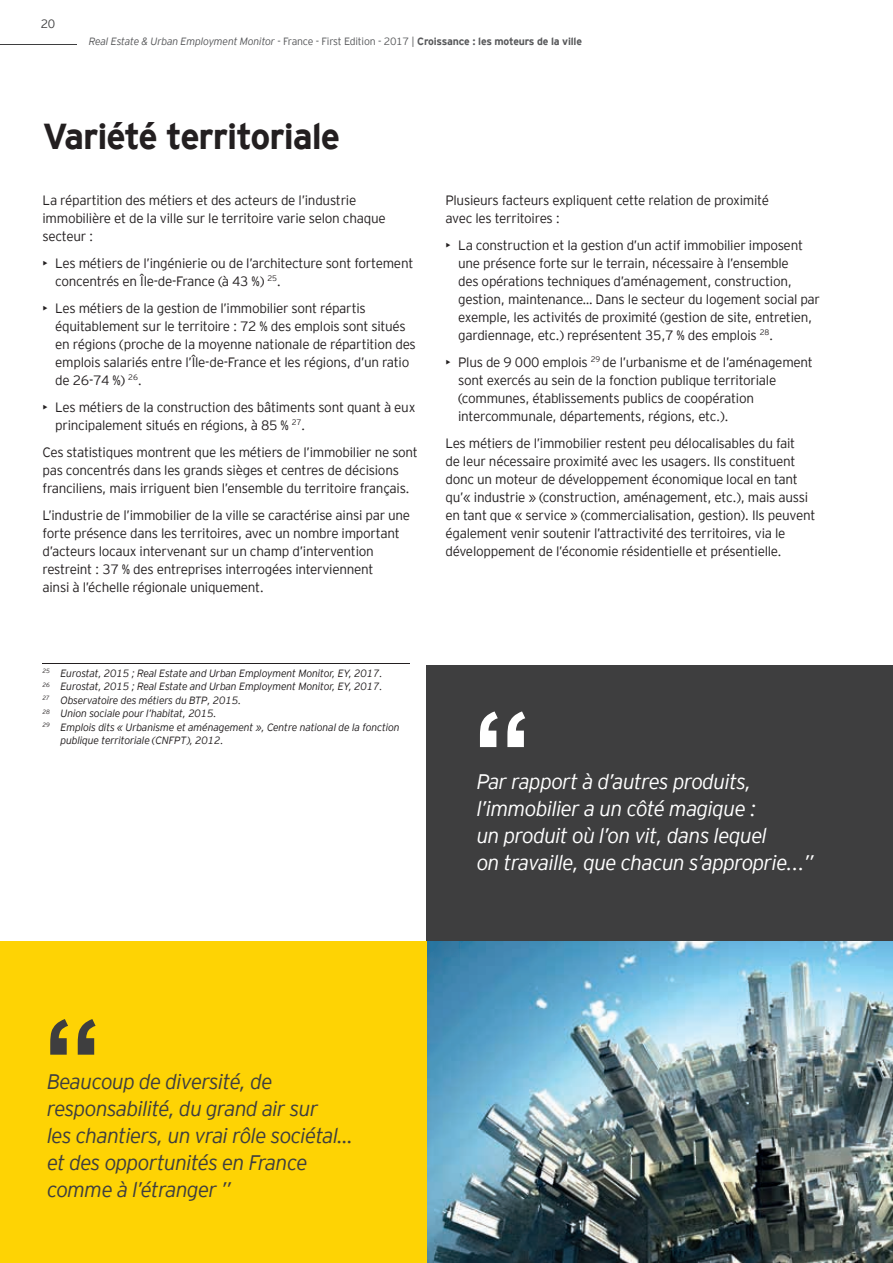
<style>
.page{position:relative;width:893px;height:1263px;background:#fff}
.page>*{position:absolute;margin:0;border:0;box-sizing:border-box;transform-origin:0 0}
.t1{font:700 120px "Arial";color:#3e3e3f}
.t2{font:700 120px "Arial";color:#fff}
.t3{font:700 36px "EY Interstate";letter-spacing:-.03em;color:#231f20}
.t4{font:italic 300 21px/27px "EY Interstate";letter-spacing:-.03em;color:#3e3e3f}
.t5{font:italic 300 21px/27px "EY Interstate";letter-spacing:-.03em;color:#fff}
.t6{font:300 13.5px/18px "EY Interstate";letter-spacing:-.02em;color:#231f20}
.t7{font:300 12px "EY Interstate";color:#3e3e3f}
.t8{font:italic 300 10.5px "EY Interstate";letter-spacing:-.02em;color:#231f20}
.t9{font:italic 300 10.5px "EY Interstate";letter-spacing:-.02em;color:#57585a}
.s1{font-style:normal}
.s2{font-weight:700;font-style:normal}
</style>
<div class="page">
<hr style="left:0;top:44px;width:77px;height:1px;background:#3e3e3f">
<div style="left:426px;top:665px;width:467px;height:374px;background:#3e3e3f"></div>
<img style="left:426px;top:942px;width:467px;height:321px">
<hr style="left:43px;top:664px;width:367px;height:1px;background:#231f20">
<div style="left:0;top:942px;width:426px;height:321px;background:#fed304"></div>
<p class="t7" style="left:41px;top:15px;width:16px">20</p>
<p class="t9" style="left:89px;top:34px;width:495px">Real Estate &amp; Urban Employment Monitor <span class="s1">- France - First Edition - 2017 |</span> <span class="s2">Croissance : les moteurs de la ville</span></p>
<h2 class="t3" style="left:43px;top:110px;width:299px">Variété territoriale</h2>
<p class="t6" style="left:43px;top:190px;width:345px">La répartition des métiers et des acteurs de l’industrie immobilière et de la ville sur le territoire varie selon chaque secteur :</p>
<p class="t6" style="left:55px;top:253px;width:360px;text-indent:-13px">• Les métiers de l’ingénierie ou de l’architecture sont fortement concentrés en Île-de-France (à 43 %) <sup>25</sup>.</p>
<p class="t6" style="left:55px;top:298px;width:362px;text-indent:-13px">• Les métiers de la gestion de l’immobilier sont répartis équitablement sur le territoire : 72 % des emplois sont situés en régions (proche de la moyenne nationale de répartition des emplois salariés entre l’Île-de-France et les régions, d’un ratio de 26-74 %) <sup>26</sup>.</p>
<p class="t6" style="left:55px;top:397px;width:362px;text-indent:-13px">• Les métiers de la construction des bâtiments sont quant à eux principalement situés en régions, à 85 % <sup>27</sup>.</p>
<p class="t6" style="left:43px;top:442px;width:377px">Ces statistiques montrent que les métiers de l’immobilier ne sont pas concentrés dans les grands sièges et centres de décisions franciliens, mais irriguent bien l’ensemble du territoire français.</p>
<p class="t6" style="left:43px;top:505px;width:369px">L’industrie de l’immobilier de la ville se caractérise ainsi par une forte présence dans les territoires, avec un nombre important d’acteurs locaux intervenant sur un champ d’intervention restreint : 37 % des entreprises interrogées interviennent<br>ainsi à l’échelle régionale uniquement.</p>
<p class="t6" style="left:445px;top:190px;width:325px">Plusieurs facteurs expliquent cette relation de proximité avec les territoires :</p>
<p class="t6" style="left:458px;top:235px;width:363px;text-indent:-13px">• La construction et la gestion d’un actif immobilier imposent une présence forte sur le terrain, nécessaire à l’ensemble<br>des opérations techniques d’aménagement, construction, gestion, maintenance… Dans le secteur du logement social par exemple, les activités de proximité (gestion de site, entretien, gardiennage, etc.) représentent 35,7 % des emplois <sup>28</sup>.</p>
<p class="t6" style="left:458px;top:352px;width:356px;text-indent:-13px">• Plus de 9 000 emplois <sup>29</sup> de l’urbanisme et de l’aménagement sont exercés au sein de la fonction publique territoriale (communes, établissements publics de coopération intercommunale, départements, régions, etc.).</p>
<p class="t6" style="left:445px;top:433px;width:371px">Les métiers de l’immobilier restent peu délocalisables du fait<br>de leur nécessaire proximité avec les usagers. Ils constituent donc un moteur de développement économique local en tant qu’« industrie » (construction, aménagement, etc.), mais aussi en tant que « service » (commercialisation, gestion). Ils peuvent également venir soutenir l’attractivité des territoires, via le développement de l’économie résidentielle et présentielle.</p>
<p class="t8" style="left:43px;top:666px;width:342px"><sup>25</sup> Eurostat, 2015 ; Real Estate and Urban Employment Monitor, EY, 2017.</p>
<p class="t8" style="left:43px;top:679px;width:342px"><sup>26</sup> Eurostat, 2015 ; Real Estate and Urban Employment Monitor, EY, 2017.</p>
<p class="t8" style="left:43px;top:693px;width:200px"><sup>27</sup> Observatoire des métiers du BTP, 2015.</p>
<p class="t8" style="left:43px;top:706px;width:176px"><sup>28</sup> Union sociale pour l’habitat, 2015.</p>
<p class="t8" style="left:43px;top:720px;width:359px"><sup>29</sup> Emplois dits « Urbanisme et aménagement », Centre national de la fonction</p>
<p class="t8" style="left:61px;top:733px;width:165px">publique territoriale (CNFPT), 2012.</p>
<h1 class="t2" style="left:472px;top:676px;width:61px">“</h1>
<h3 class="t5" style="left:477px;top:767px;width:339px">Par rapport à d’autres produits, l’immobilier a un côté magique :<br>un produit où l’on vit, dans lequel<br>on travaille, que chacun s’approprie...”</h3>
<h1 class="t1" style="left:43px;top:983px;width:61px">“</h1>
<h3 class="t4" style="left:47px;top:1067px;width:307px">Beaucoup de diversité, de responsabilité, du grand air sur<br>les chantiers, un vrai rôle sociétal… et des opportunités en France comme à l’étranger ”</h3>
</div>
